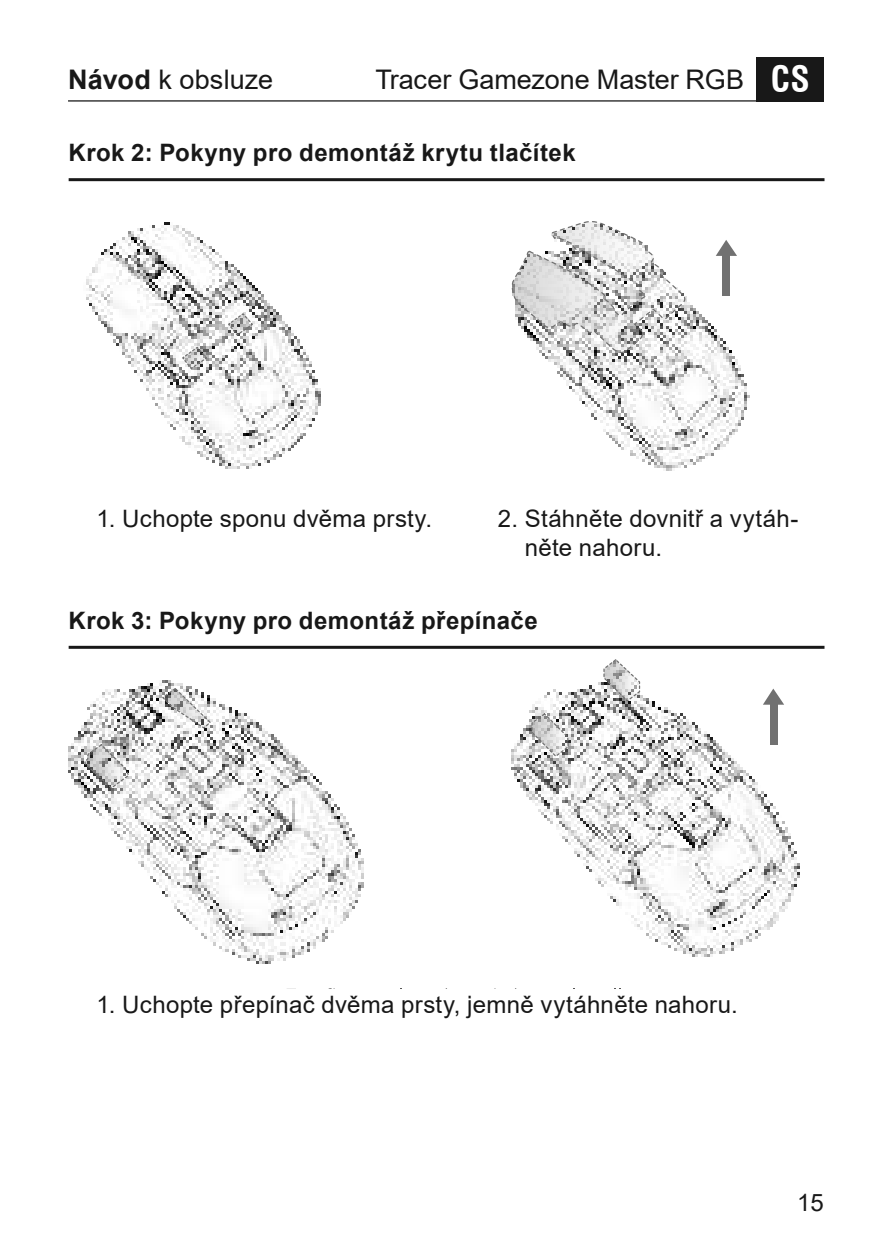
<style>
.page{position:relative;width:893px;height:1259px;background:#fff}
.page>*{position:absolute;margin:0;border:0;box-sizing:border-box;transform-origin:0 0}
.t1{font:27px "Arial";color:#181818}
.t2{font:24px/28.8px "Arial";letter-spacing:.01em;color:#181818}
.t3{font:700 24px "Arial";letter-spacing:.02em;color:#181818}
.s1{font-weight:700}
.s2{font-family:"Swiss 721 BT";font-weight:700;font-stretch:condensed;font-size:35.4px;color:#fff}
</style>
<div class="page">
<hr style="left:68px;top:100px;width:756px;height:2px;background:#181818">
<div style="left:756px;top:57px;width:68px;height:45px;background:#181818"></div>
<hr style="left:69px;top:178px;width:755px;height:3px;background:#181818">
<img style="left:86px;top:222px;width:235px;height:247px">
<img style="left:542px;top:302px;width:208px;height:169px">
<svg style="left:511px;top:221px;width:176px;height:134px"></svg>
<svg style="left:716px;top:240px;width:21px;height:16px"></svg>
<div style="left:722px;top:254px;width:8px;height:42px;background:#717171"></div>
<svg style="left:181px;top:346px;width:27px;height:24px"></svg>
<svg style="left:227px;top:312px;width:27px;height:25px"></svg>
<hr style="left:69px;top:646px;width:755px;height:3px;background:#181818">
<svg style="left:68px;top:680px;width:732px;height:284px"></svg>
<svg style="left:763px;top:688px;width:21px;height:16px"></svg>
<div style="left:770px;top:703px;width:7px;height:42px;background:#717171"></div>
<svg style="left:531px;top:712px;width:38px;height:46px"></svg>
<svg style="left:603px;top:659px;width:38px;height:43px"></svg>
<svg style="left:161px;top:687px;width:51px;height:42px"></svg>
<svg style="left:84px;top:743px;width:46px;height:46px"></svg>
<p class="t1" style="left:68px;top:70px;width:207px"><span class="s1">Návod</span> k obsluze</p>
<p class="t1" style="left:376px;top:70px;width:436px">Tracer Gamezone Master RGB <span class="s2">CS</span></p>
<p class="t3" style="left:69px;top:136px;width:508px">Krok 2: Pokyny pro demontáž krytu tlačítek</p>
<p class="t2" style="left:96px;top:504px;width:337px">1. Uchopte sponu dvěma prsty.</p>
<p class="t2" style="left:525px;top:504px;width:275px;text-indent:-27px">2. Stáhněte dovnitř a vytáh&shy;něte nahoru.</p>
<p class="t3" style="left:69px;top:603px;width:471px">Krok 3: Pokyny pro demontáž přepínače</p>
<p class="t2" style="left:96px;top:989px;width:643px">1. Uchopte přepínač dvěma prsty, jemně vytáhněte nahoru.</p>
<p class="t2" style="left:797px;top:1190px;width:28px">15</p>
</div>
